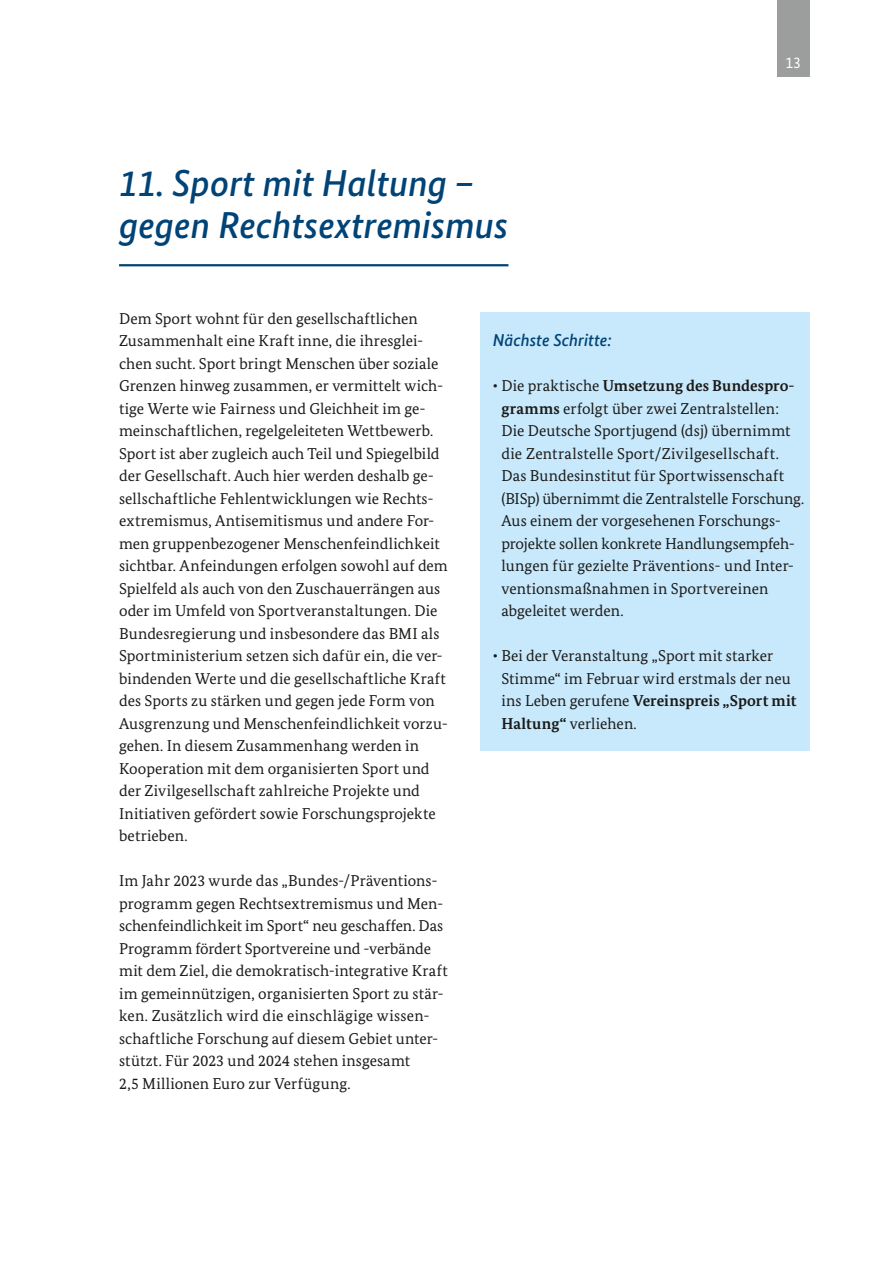
<style>
.page{position:relative;width:893px;height:1263px;background:#fff}
.page>*{position:absolute;margin:0;border:0;box-sizing:border-box;transform-origin:0 0}
.t1{font:italic 500 37.5px/42px "Bundes Sans";color:#004377}
.t2{font:italic 500 17.25px "Bundes Sans";color:#004377}
.t3{font:15.75px/22.5px "Bundes Serif";letter-spacing:.005em;color:#1a1a18}
.t4{font:15.75px "Bundes Sans";color:#fff}
.s1{font-weight:700}
</style>
<div class="page">
<div style="left:480px;top:313px;width:330px;height:438px;background:#c8e8fb"></div>
<hr style="left:119px;top:264px;width:389px;height:2px;background:#004377">
<div style="left:777px;top:0;width:33px;height:77px;background:#9c9d9d"></div>
<h1 class="t1" style="left:119px;top:162px;width:391px">11. Sport mit Haltung – gegen Rechtsextremismus</h1>
<p class="t4" style="left:785px;top:53px;width:17px">13</p>
<p class="t3" style="left:119px;top:307px;width:330px">Dem Sport wohnt für den gesellschaftlichen Zusammenhalt eine Kraft inne, die ihresglei&shy;chen sucht. Sport bringt Menschen über soziale Grenzen hinweg zusammen, er vermittelt wich&shy;tige Werte wie Fairness und Gleichheit im ge&shy;meinschaftlichen, regelgeleiteten Wettbewerb.<br>Sport ist aber zugleich auch Teil und Spiegelbild der Gesellschaft. Auch hier werden deshalb ge&shy;sellschaftliche Fehlentwicklungen wie Rechts&shy;extremismus, Antisemitismus und andere For&shy;men gruppenbezogener Menschenfeindlichkeit sichtbar. Anfeindungen erfolgen sowohl auf dem Spielfeld als auch von den Zuschauerrängen aus oder im Umfeld von Sportveranstaltungen. Die Bundesregierung und insbesondere das BMI als Sportministerium setzen sich dafür ein, die ver&shy;bindenden Werte und die gesellschaftliche Kraft des Sports zu stärken und gegen jede Form von Ausgrenzung und Menschenfeindlichkeit vorzu&shy;gehen. In diesem Zusammenhang werden in Kooperation mit dem organisierten Sport und der Zivilgesellschaft zahlreiche Projekte und Initiativen gefördert sowie Forschungsprojekte betrieben.</p>
<p class="t3" style="left:119px;top:869px;width:330px">Im Jahr 2023 wurde das „Bundes-/Präventions&shy;programm gegen Rechtsextremismus und Men&shy;schenfeindlichkeit im Sport“ neu geschaffen. Das Programm fördert Sportvereine und -verbände mit dem Ziel, die demokratisch-integrative Kraft im gemeinnützigen, organisierten Sport zu stär&shy;ken. Zusätzlich wird die einschlägige wissen&shy;schaftliche Forschung auf diesem Gebiet unter&shy;stützt. Für 2023 und 2024 stehen insgesamt<br>2,5 Millionen Euro zur Verfügung.</p>
<h2 class="t2" style="left:493px;top:330px;width:120px">Nächste Schritte:</h2>
<p class="t3" style="left:501px;top:374px;width:304px;text-indent:-9px">• Die praktische <span class="s1">Umsetzung des Bundespro&shy;gramms</span> erfolgt über zwei Zentralstellen:<br>Die Deutsche Sportjugend (dsj) übernimmt die Zentralstelle Sport/Zivilgesellschaft.<br>Das Bundesinstitut für Sportwissenschaft (BISp) übernimmt die Zentralstelle Forschung.<br>Aus einem der vorgesehenen Forschungs&shy;projekte sollen konkrete Handlungsempfeh&shy;lungen für gezielte Präventions- und Inter&shy;ventionsmaßnahmen in Sportvereinen abgeleitet werden.</p>
<p class="t3" style="left:501px;top:644px;width:297px;text-indent:-9px">• Bei der Veranstaltung „Sport mit starker Stimme“ im Februar wird erstmals der neu ins Leben gerufene <span class="s1">Vereinspreis „Sport mit Haltung“</span> verliehen.</p>
</div>
